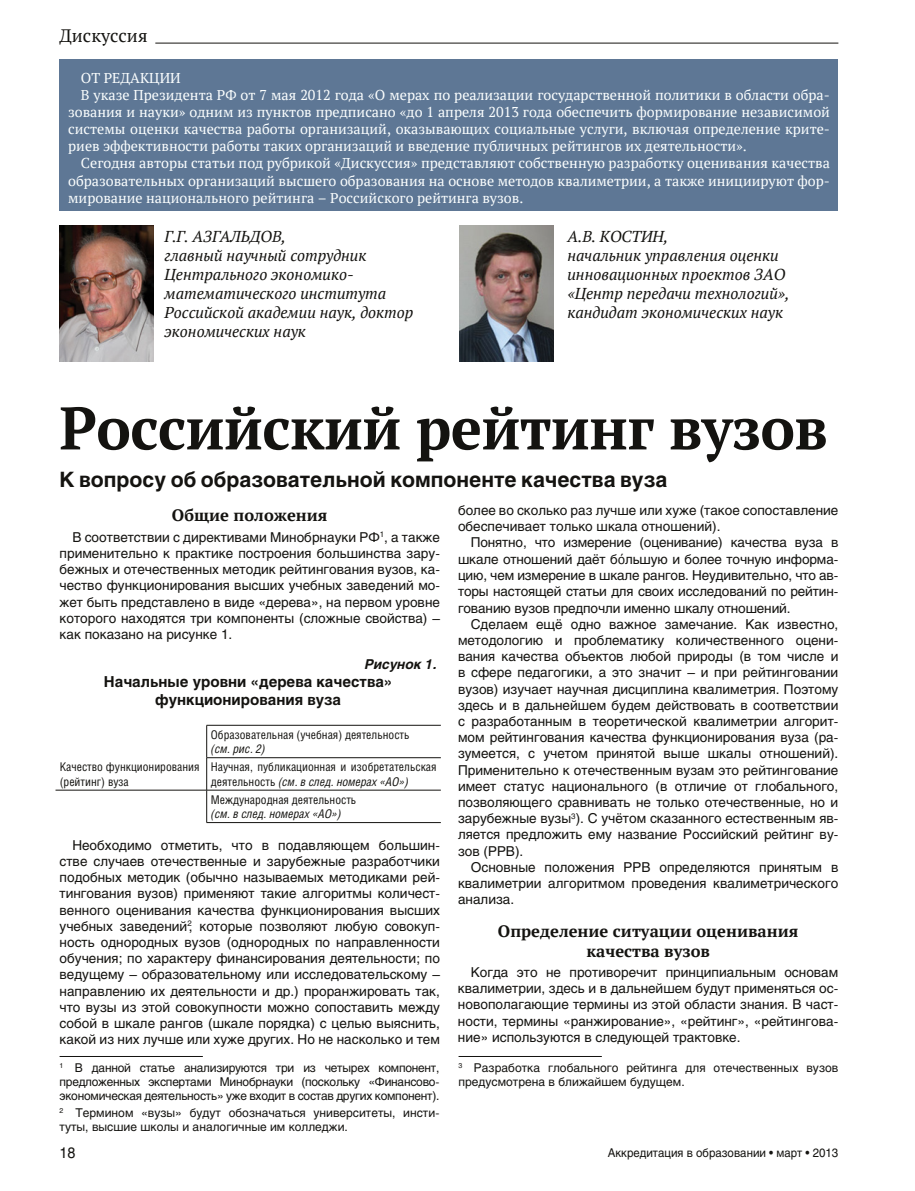
<style>
.page{position:relative;width:915px;height:1191px;background:#fff}
.page>*{position:absolute;margin:0;border:0;box-sizing:border-box;transform-origin:0 0}
.t1{font:700 60px "PT Serif";letter-spacing:-.01em;color:#141310}
.t2{font:700 21px "Helios";color:#141310}
.t3{font:18px "PT Serif";color:#141310}
.t4{font:700 16.5px/19.8px "PT Serif";color:#141310;text-align:center}
.t5{font:italic 15.75px/18.9px "PT Serif";color:#141310}
.t6{font:700 15px/18px "Helios";color:#141310;text-align:center}
.t7{font:15px "Helios C";color:#141310;scale:.95 1}
.t8{font:14.25px "PT Serif";color:#fcffff}
.t9{font:13.5px/16.2px "Helios";color:#141310;text-align:justify}
.t10{font:italic 700 13.5px "Helios";color:#141310}
.t11{font:12px/14.4px "Helios";color:#141310}
.t12{font:12px/14.4px "Helios Cond";color:#141310}
.t13{font:12px "Helios";color:#141310;scale:.95 1}
.t14{font:italic 12px "Helios Cond";color:#141310}
.s1{font-style:italic}
.s2{font-family:"PT Sans";font-size:13.95px}
</style>
<div class="page">
<div style="left:60px;top:60px;width:778px;height:151px;background:#5e7795"></div>
<hr style="left:206px;top:725px;width:234px;height:1px;background:#141310">
<hr style="left:206px;top:725px;width:1px;height:32px;background:#141310">
<hr style="left:206px;top:757px;width:234px;height:1px;background:#141310">
<hr style="left:206px;top:758px;width:1px;height:32px;background:#141310">
<hr style="left:55px;top:790px;width:152px;height:1px;background:#141310">
<hr style="left:207px;top:790px;width:233px;height:1px;background:#141310">
<hr style="left:206px;top:790px;width:1px;height:32px;background:#141310">
<hr style="left:206px;top:822px;width:234px;height:1px;background:#141310">
<img style="left:60px;top:225px;width:93px;height:136px">
<img style="left:459px;top:225px;width:94px;height:136px">
<hr style="left:60px;top:1056px;width:143px;height:1px;background:#141310">
<hr style="left:458px;top:1056px;width:143px;height:1px;background:#141310">
<hr style="left:155px;top:43px;width:683px;height:1px;background:#141310">
<h3 class="t3" style="left:60px;top:24px;width:89px">Дискуссия</h3>
<p class="t8" style="left:81px;top:69px;width:101px">ОТ РЕДАКЦИИ</p>
<p class="t8" style="left:81px;top:86px;width:750px">В указе Президента РФ от 7 мая 2012 года «О мерах по реализации государственной политики в области обра-</p>
<p class="t8" style="left:68px;top:103px;width:763px">зования и науки» одним из пунктов предписано «до 1 апреля 2013 года обеспечить формирование независимой</p>
<p class="t8" style="left:68px;top:120px;width:763px">системы оценки качества работы организаций, оказывающих социальные услуги, включая определение крите-</p>
<p class="t8" style="left:68px;top:137px;width:680px">риев эффективности работы таких организаций и введение публичных рейтингов их деятельности».</p>
<p class="t8" style="left:81px;top:154px;width:750px">Сегодня авторы статьи под рубрикой «Дискуссия» представляют собственную разработку оценивания качества</p>
<p class="t8" style="left:68px;top:171px;width:763px">образовательных организаций высшего образования на основе методов квалиметрии, а также инициируют фор-</p>
<p class="t8" style="left:68px;top:188px;width:456px">мирование национального рейтинга – Российского рейтинга вузов.</p>
<p class="t5" style="left:164px;top:227px;width:250px">Г.Г. АЗГАЛЬДОВ,<br>главный научный сотрудник<br>Центрального экономико&shy;математического института<br>Российской академии наук, доктор экономических наук</p>
<p class="t5" style="left:567px;top:227px;width:224px">А.В. КОСТИН,<br>начальник управления оценки инновационных проектов ЗАО «Центр передачи технологий», кандидат экономических наук</p>
<h1 class="t1" style="left:60px;top:388px;width:769px">Российский рейтинг вузов</h1>
<h2 class="t2" style="left:60px;top:468px;width:609px">К вопросу об образовательной компоненте качества вуза</h2>
<p class="t4" style="left:172px;top:505px;width:157px">Общие положения</p>
<p class="t9" style="left:60px;top:529px;width:382px;text-indent:13px">В соответствии с директивами Минобрнауки РФ<sup>1</sup>, а также применительно к практике построения большинства зару&shy;бежных и отечественных методик рейтингования вузов, ка&shy;чество функционирования высших учебных заведений мо&shy;жет быть представлено в виде «дерева», на первом уровне которого находятся три компоненты (сложные свойства) – как показано на рисунке 1.</p>
<p class="t10" style="left:364px;top:656px;width:73px">Рисунок 1.</p>
<p class="t6" style="left:104px;top:672px;width:290px">Начальные уровни «дерева качества» функционирования вуза</p>
<p class="t12" style="left:211px;top:727px;width:200px">Образовательная (учебная) деятельность</p>
<p class="t14" style="left:211px;top:742px;width:56px">(см. рис. 2)</p>
<p class="t12" style="left:60px;top:760px;width:141px">Качество функционирования (рейтинг) вуза</p>
<p class="t12" style="left:211px;top:760px;width:227px">Научная, публикационная и изобретательская деятельность <span class="s1">(см. в след. номерах «АО»)</span></p>
<p class="t12" style="left:211px;top:792px;width:147px">Международная деятельность</p>
<p class="t14" style="left:211px;top:807px;width:132px">(см. в след. номерах «АО»)</p>
<p class="t9" style="left:60px;top:836px;width:382px;text-indent:13px">Необходимо отметить, что в подавляющем большин&shy;стве случаев отечественные и зарубежные разработчики подобных методик (обычно называемых методиками рей&shy;тингования вузов) применяют такие алгоритмы количест&shy;венного оценивания качества функционирования высших учебных заведений<sup>2</sup>, которые позволяют любую совокуп&shy;ность однородных вузов (однородных по направленности обучения; по характеру финансирования деятельности; по ведущему – образовательному или исследовательскому – направлению их деятельности и др.) проранжировать так, что вузы из этой совокупности можно сопоставить между собой в шкале рангов (шкале порядка) с целью выяснить, какой из них лучше или хуже других. Но не насколько и тем</p>
<p class="t9" style="left:458px;top:502px;width:382px">более во сколько раз лучше или хуже (такое сопоставление обеспечивает только шкала отношений).</p>
<p class="t9" style="left:458px;top:534px;width:382px;text-indent:13px">Понятно, что измерение (оценивание) качества вуза в шкале отношений даёт б<span class="s2">ó</span>льшую и более точную информа&shy;цию, чем измерение в шкале рангов. Неудивительно, что ав&shy;торы настоящей статьи для своих исследований по рейтин&shy;гованию вузов предпочли именно шкалу отношений.</p>
<p class="t9" style="left:458px;top:615px;width:382px;text-indent:13px">Сделаем ещё одно важное замечание. Как известно, методологию и проблематику количественного оцени&shy;вания качества объектов любой природы (в том числе и в сфере педагогики, а это значит – и при рейтинговании вузов) изучает научная дисциплина квалиметрия. Поэтому здесь и в дальнейшем будем действовать в соответствии с разработанным в теоретической квалиметрии алгорит&shy;мом рейтингования качества функционирования вуза (ра&shy;зумеется, с учетом принятой выше шкалы отношений).<br>Применительно к отечественным вузам это рейтингование имеет статус национального (в отличие от глобального, позволяющего сравнивать не только отечественные, но и зарубежные вузы<sup>3</sup>). С учётом сказанного естественным яв&shy;ляется предложить ему название Российский рейтинг ву&shy;зов (РРВ).</p>
<p class="t9" style="left:458px;top:858px;width:382px;text-indent:13px">Основные положения РРВ определяются принятым в квалиметрии алгоритмом проведения квалиметрического анализа.</p>
<p class="t4" style="left:497px;top:920px;width:302px">Определение ситуации оценивания качества вузов</p>
<p class="t9" style="left:458px;top:964px;width:382px;text-indent:13px">Когда это не противоречит принципиальным основам квалиметрии, здесь и в дальнейшем будут применяться ос&shy;новополагающие термины из этой области знания. В част&shy;ности, термины «ранжирование», «рейтинг», «рейтингова&shy;ние» используются в следующей трактовке.</p>
<p class="t11" style="left:60px;top:1060px;width:381px;text-align:justify"><sup>1</sup> В данной статье анализируются три из четырех компонент, предложенных экспертами Минобрнауки (поскольку «Финансово&shy;экономическая деятельность» уже входит в состав других компонент).</p>
<p class="t11" style="left:458px;top:1060px;width:381px"><sup>3</sup> Разработка глобального рейтинга для отечественных вузов предусмотрена в ближайшем будущем.</p>
<p class="t11" style="left:60px;top:1105px;width:381px"><sup>2</sup> Термином «вузы» будут обозначаться университеты, инсти&shy;туты, высшие школы и аналогичные им колледжи.</p>
<p class="t7" style="left:59px;top:1143px;width:18px">18</p>
<p class="t13" style="left:607px;top:1145px;width:244px">Аккредитация в образовании • март • 2013</p>
</div>
